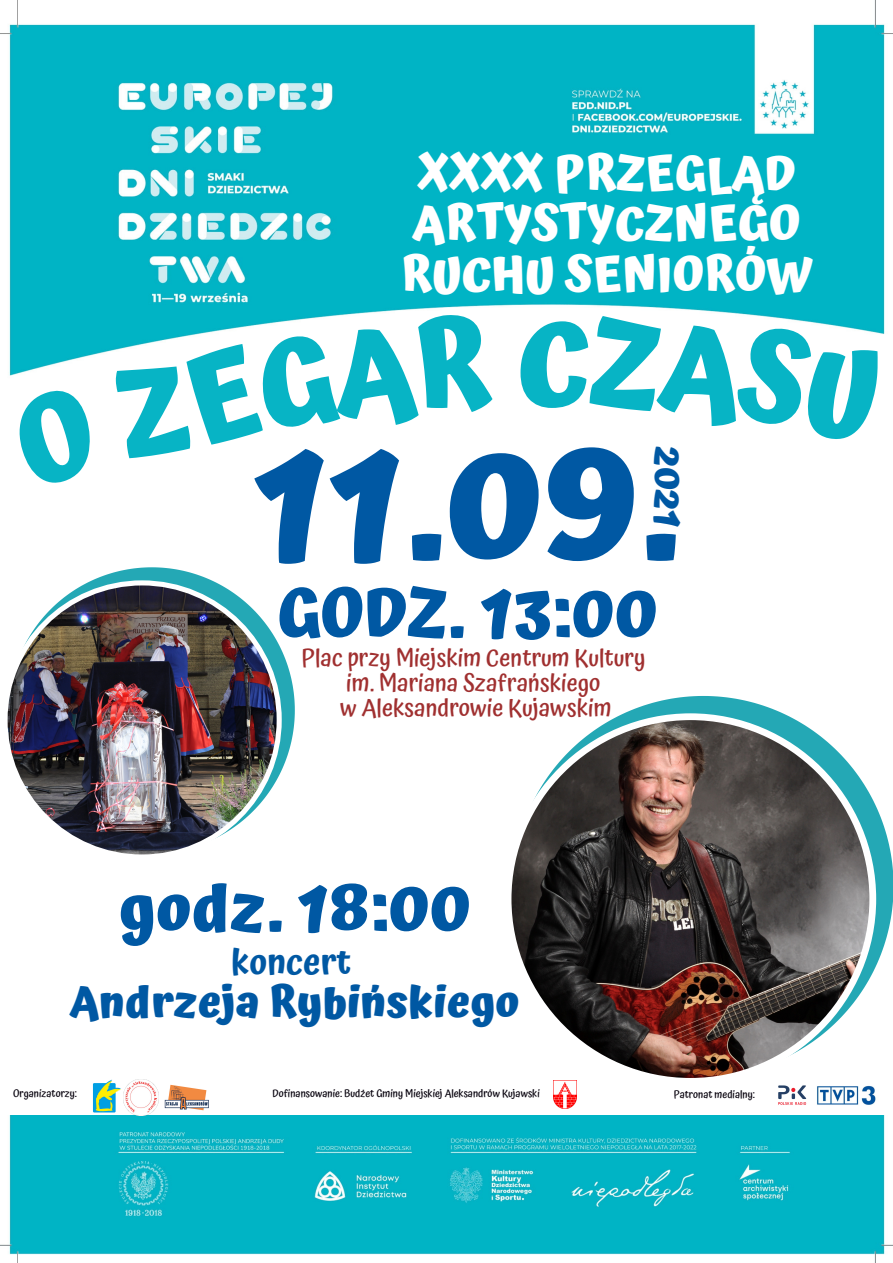
<style>
.page{position:relative;width:893px;height:1263px;background:#fff}
.page>*{position:absolute;margin:0;border:0;box-sizing:border-box;transform-origin:0 0}
.t1{font:700 153.38px "Atma";color:#0058a3}
.t2{font:700 118.95px "Atma";color:#07b4c5}
.t3{font:700 67.57px "Atma";color:#0058a3}
.t4{font:700 64.43px "Atma";color:#0058a3}
.t5{font:700 48.6px "Atma";color:#fff}
.t6{font:700 43.58px "Atma";color:#0058a3}
.t7{font:700 36.3px "Atma";color:#0058a3}
.t8{font:600 35.1px "Atma";color:#0058a3}
.t9{font:500 24px "Atma";color:#a03030}
.t10{font:500 10.57px "Atma";color:#08030e}
</style>
<div class="page">
<img style="left:0;top:0;width:893px;height:1263px">
<div style="left:0;top:1020px;width:893px;height:95px;background:#fff"></div>
<img style="left:92px;top:1079px;width:29px;height:34px">
<img style="left:164px;top:1084px;width:45px;height:27px">
<img style="left:123px;top:1080px;width:36px;height:35px">
<img style="left:553px;top:1085px;width:23px;height:23px">
<img style="left:817px;top:1085px;width:59px;height:20px">
<img style="left:778px;top:1085px;width:29px;height:20px">
<svg style="left:513px;top:696px;width:380px;height:324px"></svg>
<svg style="left:505px;top:713px;width:371px;height:372px"></svg>
<svg style="left:9px;top:567px;width:286px;height:286px"></svg>
<img style="left:2px;top:580px;width:280px;height:279px">
<svg style="left:8px;top:382px;width:94px;height:108px"></svg>
<svg style="left:108px;top:311px;width:385px;height:152px"></svg>
<svg style="left:589px;top:314px;width:293px;height:131px"></svg>
<p class="t5" style="left:417px;top:144px;width:379px">XXXX PRZEGLĄD</p>
<p class="t5" style="left:412px;top:195px;width:390px">ARTYSTYCZNEGO</p>
<p class="t5" style="left:401px;top:246px;width:412px">RUCHU SENIORÓW</p>
<p class="t2" style="left:516px;top:293px;width:76px">C</p>
<p class="t1" style="left:253px;top:414px;width:428px">11.09.</p>
<p class="t7" style="left:689px;top:447px;width:82px;rotate:90deg">2021</p>
<p class="t3" style="left:277px;top:573px;width:382px">GODZ. 13:00</p>
<p class="t9" style="left:301px;top:644px;width:346px">Plac przy Miejskim Centrum Kultury</p>
<p class="t9" style="left:346px;top:669px;width:256px">im. Mariana Szafrańskiego</p>
<p class="t9" style="left:340px;top:693px;width:273px">w Aleksandrowie Kujawskim</p>
<p class="t4" style="left:119px;top:870px;width:353px">godz. 18:00</p>
<p class="t8" style="left:231px;top:941px;width:122px">koncert</p>
<p class="t6" style="left:70px;top:976px;width:451px">Andrzeja Rybińskiego</p>
<p class="t10" style="left:13px;top:1087px;width:65px">Organizatorzy:</p>
<p class="t10" style="left:272px;top:1087px;width:269px">Dofinansowanie: Budżet Gminy Miejskiej Aleksandrów Kujawski</p>
<p class="t10" style="left:673px;top:1088px;width:83px">Patronat medialny:</p>
</div>
